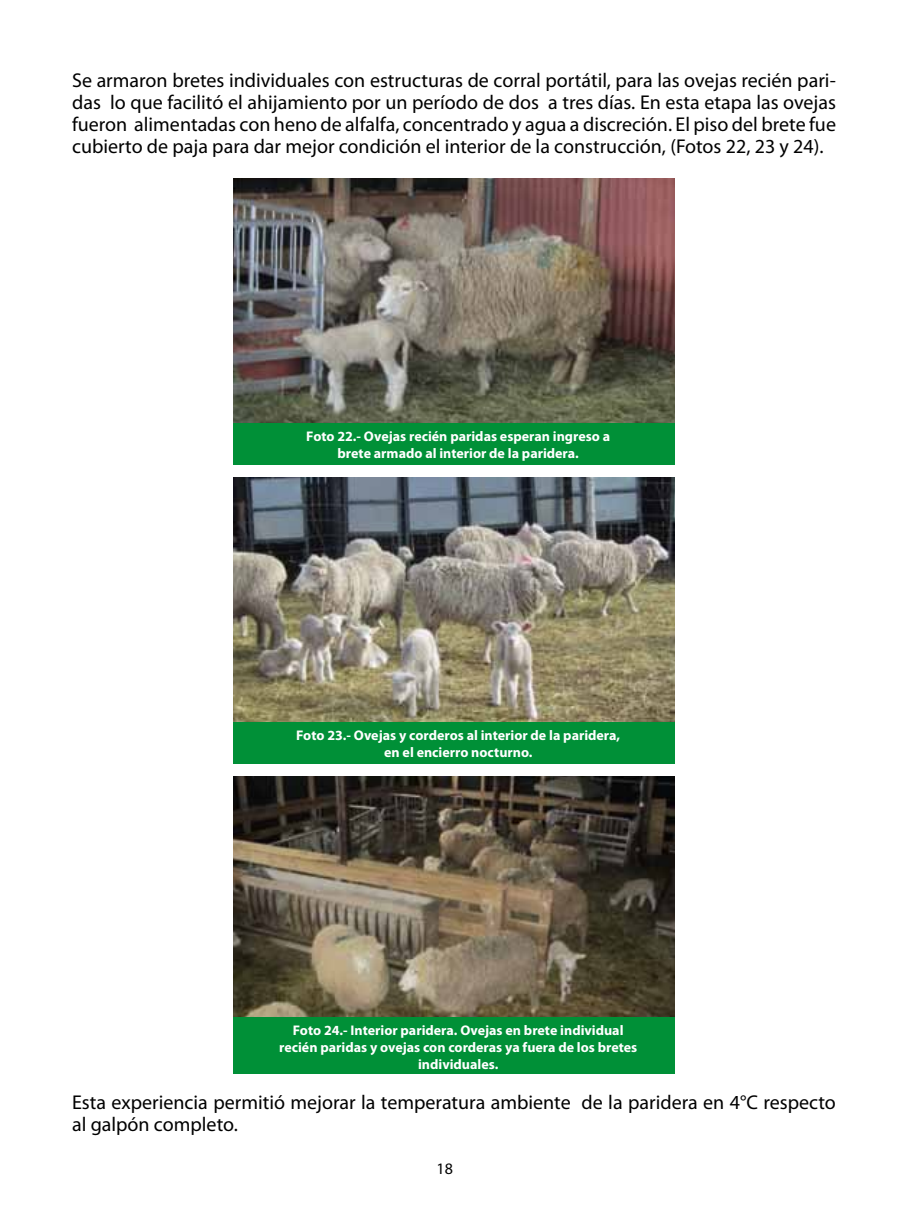
<style>
.page{position:relative;width:908px;height:1219px;background:#fff}
.page>*{position:absolute;margin:0;border:0;box-sizing:border-box;transform-origin:0 0}
.t1{font:20px/22px "Myriad Pro";color:#000;text-align:justify}
.t2{font:16px "Myriad Pro";color:#000}
.t3{font:700 14px/16.8px "Myriad Pro";color:#fff;text-align:center}
</style>
<div class="page">
<img style="left:233px;top:179px;width:441px;height:245px">
<img style="left:233px;top:478px;width:441px;height:244px">
<img style="left:233px;top:777px;width:441px;height:240px">
<div style="left:233px;top:424px;width:441px;height:41px;background:#009037"></div>
<div style="left:233px;top:722px;width:441px;height:42px;background:#009037"></div>
<div style="left:233px;top:1017px;width:441px;height:57px;background:#009037"></div>
<p class="t1" style="left:72px;top:69px;width:765px">Se armaron bretes individuales con estructuras de corral portátil, para las ovejas recién pari&shy;das lo que facilitó el ahijamiento por un período de dos a tres días. En esta etapa las ovejas fueron alimentadas con heno de alfalfa, concentrado y agua a discreción. El piso del brete fue cubierto de paja para dar mejor condición el interior de la construcción, (Fotos 22, 23 y 24).</p>
<p class="t3" style="left:306px;top:427px;width:305px">Foto 22.- Ovejas recién paridas esperan ingreso a brete armado al interior de la paridera.</p>
<p class="t3" style="left:296px;top:726px;width:325px">Foto 23.- Ovejas y corderos al interior de la paridera, en el encierro nocturno.</p>
<p class="t3" style="left:279px;top:1021px;width:359px">Foto 24.- Interior paridera. Ovejas en brete individual recién paridas y ovejas con corderas ya fuera de los bretes individuales.</p>
<p class="t1" style="left:72px;top:1091px;width:765px">Esta experiencia permitió mejorar la temperatura ambiente de la paridera en 4°C respecto al galpón completo.</p>
<p class="t2" style="left:436px;top:1159px;width:18px">18</p>
</div>
